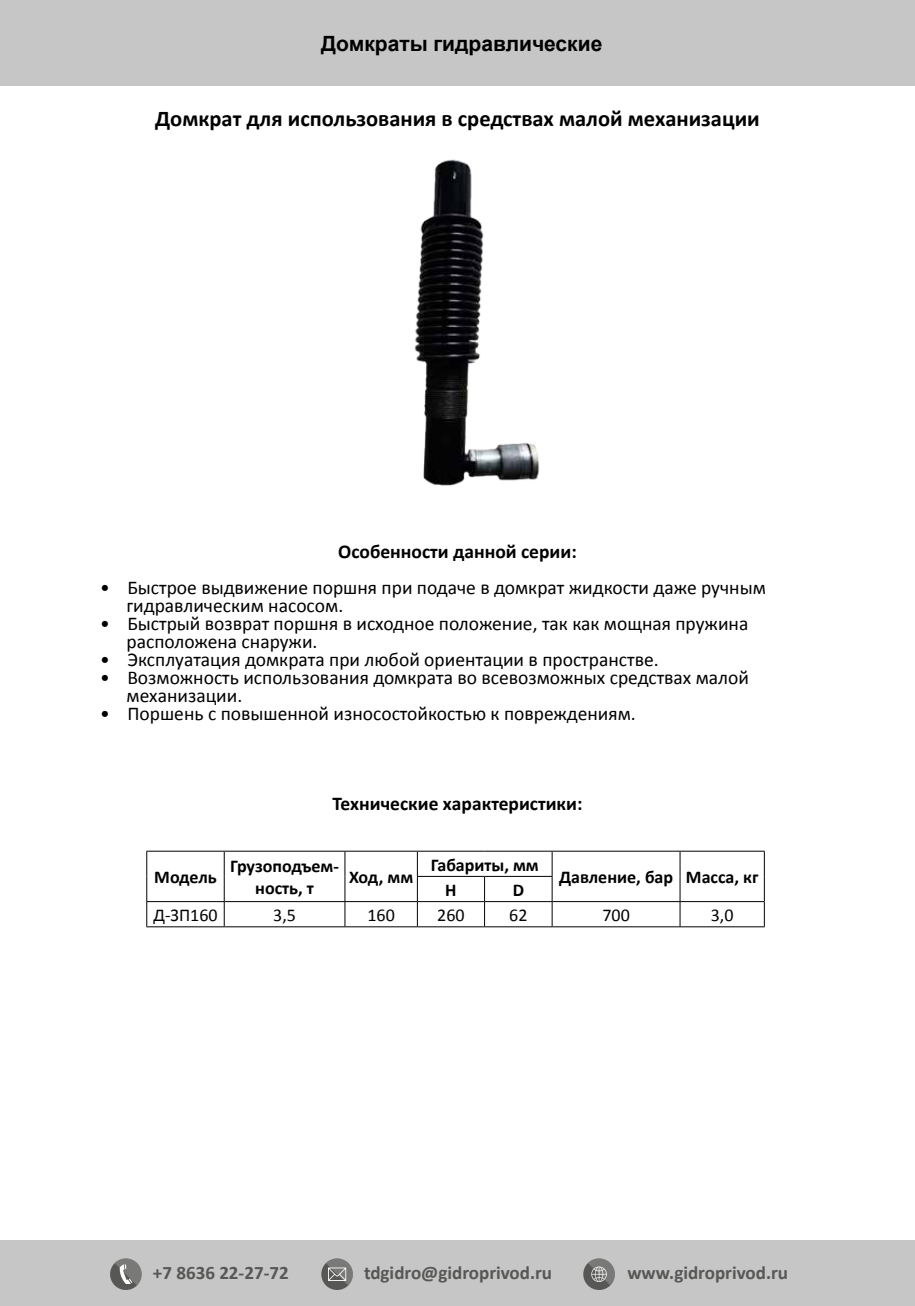
<style>
.page{position:relative;width:915px;height:1306px;background:#fff}
.page>*{position:absolute;margin:0;border:0;box-sizing:border-box;transform-origin:0 0}
.t1{font:700 22.5px "Calibri";color:#000}
.t2{font:700 21px "Arial";color:#000}
.t3{font:19.5px/18px "Calibri";color:#000}
.t4{font:700 19.5px "Calibri";color:#000}
.t5{font:700 19.05px "Calibri";color:#575756}
.t6{font:700 18px/21.6px "Calibri";color:#000;text-align:center}
.t7{font:18px "Calibri";color:#000}
</style>
<div class="page">
<div style="left:0;top:1239px;width:914px;height:66px;background:#c6c6c6"></div>
<div style="left:0;top:0;width:914px;height:85px;background:#c6c6c6"></div>
<svg style="left:110px;top:1258px;width:32px;height:32px"></svg>
<svg style="left:321px;top:1258px;width:32px;height:32px"></svg>
<svg style="left:583px;top:1258px;width:32px;height:32px"></svg>
<img style="left:414px;top:159px;width:125px;height:327px">
<hr style="left:146px;top:850px;width:78px;height:1px;background:#000">
<hr style="left:224px;top:850px;width:121px;height:1px;background:#000">
<hr style="left:345px;top:850px;width:72px;height:1px;background:#000">
<hr style="left:417px;top:850px;width:67px;height:1px;background:#000">
<hr style="left:484px;top:850px;width:68px;height:1px;background:#000">
<hr style="left:552px;top:850px;width:127px;height:1px;background:#000">
<hr style="left:679px;top:850px;width:85px;height:1px;background:#000">
<hr style="left:146px;top:926px;width:78px;height:1px;background:#000">
<hr style="left:224px;top:926px;width:121px;height:1px;background:#000">
<hr style="left:345px;top:926px;width:72px;height:1px;background:#000">
<hr style="left:417px;top:926px;width:67px;height:1px;background:#000">
<hr style="left:484px;top:926px;width:68px;height:1px;background:#000">
<hr style="left:552px;top:926px;width:127px;height:1px;background:#000">
<hr style="left:679px;top:926px;width:85px;height:1px;background:#000">
<svg style="left:146px;top:851px;width:618px;height:75px"></svg>
<p class="t2" style="left:321px;top:30px;width:283px">Домкраты гидравлические</p>
<p class="t1" style="left:155px;top:104px;width:606px">Домкрат для использования в средствах малой механизации</p>
<p class="t4" style="left:338px;top:539px;width:240px">Особенности данной серии:</p>
<p class="t3" style="left:126px;top:579px;width:640px;text-indent:-26px">• Быстрое выдвижение поршня при подаче в домкрат жидкости даже ручным гидравлическим насосом.</p>
<p class="t3" style="left:126px;top:615px;width:623px;text-indent:-26px">• Быстрый возврат поршня в исходное положение, так как мощная пружина расположена снаружи.</p>
<p class="t3" style="left:100px;top:651px;width:560px">• Эксплуатация домкрата при любой ориентации в пространстве.</p>
<p class="t3" style="left:126px;top:669px;width:624px;text-indent:-26px">• Возможность использования домкрата во всевозможных средствах малой механизации.</p>
<p class="t3" style="left:100px;top:705px;width:537px">• Поршень с повышенной износостойкостью к повреждениям.</p>
<p class="t4" style="left:332px;top:791px;width:251px">Технические характеристики:</p>
<p class="t6" style="left:154px;top:866px;width:64px">Модель</p>
<p class="t6" style="left:230px;top:855px;width:110px">Грузоподъем&shy;ность, т</p>
<p class="t6" style="left:349px;top:866px;width:66px">Ход, мм</p>
<p class="t6" style="left:430px;top:853px;width:109px">Габариты, мм</p>
<p class="t6" style="left:445px;top:879px;width:13px">Н</p>
<p class="t6" style="left:512px;top:879px;width:13px">D</p>
<p class="t6" style="left:559px;top:866px;width:201px">Давление, бар Масса, кг</p>
<p class="t7" style="left:153px;top:903px;width:66px">Д-ЗП160</p>
<p class="t7" style="left:273px;top:903px;width:24px">3,5</p>
<p class="t7" style="left:367px;top:903px;width:29px">160</p>
<p class="t7" style="left:437px;top:903px;width:29px">260</p>
<p class="t7" style="left:509px;top:903px;width:20px">62</p>
<p class="t7" style="left:602px;top:903px;width:29px">700</p>
<p class="t7" style="left:710px;top:903px;width:24px">3,0</p>
<p class="t5" style="left:153px;top:1260px;width:137px">+7 8636 22-27-72</p>
<p class="t5" style="left:364px;top:1260px;width:189px">tdgidro@gidroprivod.ru</p>
<p class="t5" style="left:627px;top:1260px;width:162px">www.gidroprivod.ru</p>
</div>
